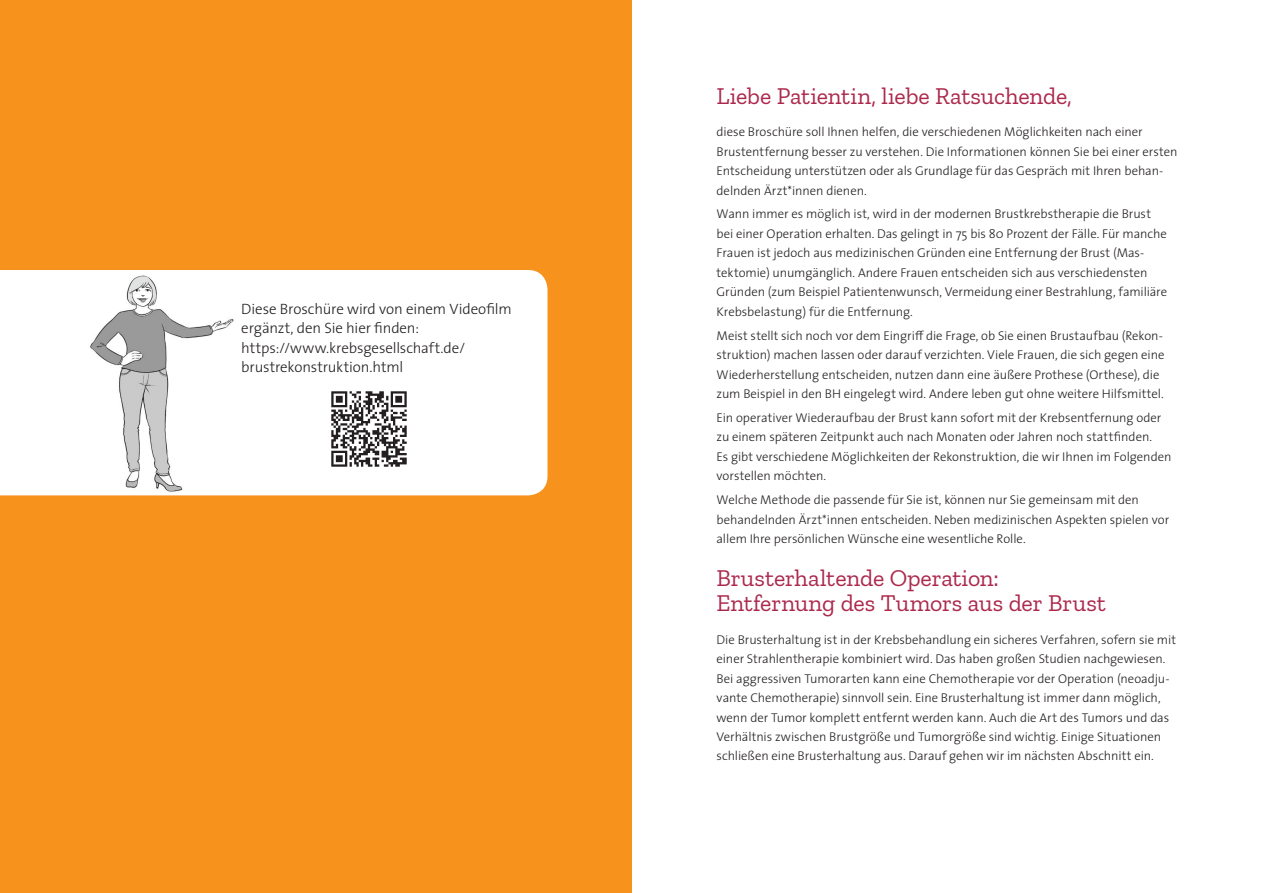
<style>
.page{position:relative;width:1263px;height:893px;background:#fff}
.page>*{position:absolute;margin:0;border:0;box-sizing:border-box;transform-origin:0 0}
.t1{font:24px/25.5px "Zilla Slab";letter-spacing:-.005em;color:#ac294c}
.t2{font:300 15px/19.5px "The Sans";letter-spacing:-.01em;color:#231f20}
.t3{font:300 12.75px/19.5px "The Sans";letter-spacing:-.005em;color:#231f20}
</style>
<div class="page">
<div style="left:0;top:0;width:631px;height:893px;background:#f7931d"></div>
<div style="left:0;top:270px;width:547px;height:225px;background:#fff"></div>
<img style="left:85px;top:271px;width:152px;height:223px">
<div style="left:319px;top:389px;width:100px;height:85px;background:#fff"></div>
<img style="left:331px;top:391px;width:76px;height:76px">
<p class="t2" style="left:241px;top:298px;width:272px">Diese Broschüre wird von einem Videofilm ergänzt, den Sie hier finden: https://www.krebsgesellschaft.de/ brustrekonstruktion.html</p>
<h1 class="t1" style="left:716px;top:83px;width:357px">Liebe Patientin, liebe Ratsuchende,</h1>
<p class="t3" style="left:716px;top:122px;width:462px">diese Broschüre soll Ihnen helfen, die verschiedenen Möglichkeiten nach einer Brustentfernung besser zu verstehen. Die Informationen können Sie bei einer ersten Entscheidung unterstützen oder als Grundlage für das Gespräch mit Ihren behan&shy;delnden Ärzt*innen dienen.</p>
<p class="t3" style="left:716px;top:204px;width:452px">Wann immer es möglich ist, wird in der modernen Brustkrebstherapie die Brust bei einer Operation erhalten. Das gelingt in 75 bis 80 Prozent der Fälle. Für manche Frauen ist jedoch aus medizinischen Gründen eine Entfernung der Brust (Mas&shy;tektomie) unumgänglich. Andere Frauen entscheiden sich aus verschiedensten Gründen (zum Beispiel Patientenwunsch, Vermeidung einer Bestrahlung, familiäre Krebsbelastung) für die Entfernung.</p>
<p class="t3" style="left:716px;top:325px;width:449px">Meist stellt sich noch vor dem Eingriff die Frage, ob Sie einen Brustaufbau (Rekon&shy;struktion) machen lassen oder darauf verzichten. Viele Frauen, die sich gegen eine Wiederherstellung entscheiden, nutzen dann eine äußere Prothese (Orthese), die zum Beispiel in den BH eingelegt wird. Andere leben gut ohne weitere Hilfsmittel.</p>
<p class="t3" style="left:716px;top:407px;width:456px">Ein operativer Wiederaufbau der Brust kann sofort mit der Krebsentfernung oder zu einem späteren Zeitpunkt auch nach Monaten oder Jahren noch stattfinden.<br>Es gibt verschiedene Möglichkeiten der Rekonstruktion, die wir Ihnen im Folgenden vorstellen möchten.</p>
<p class="t3" style="left:716px;top:490px;width:454px">Welche Methode die passende für Sie ist, können nur Sie gemeinsam mit den behandelnden Ärzt*innen entscheiden. Neben medizinischen Aspekten spielen vor allem Ihre persönlichen Wünsche eine wesentliche Rolle.</p>
<h1 class="t1" style="left:716px;top:565px;width:391px">Brusterhaltende Operation:<br>Entfernung des Tumors aus der Brust</h1>
<p class="t3" style="left:716px;top:629px;width:461px">Die Brusterhaltung ist in der Krebsbehandlung ein sicheres Verfahren, sofern sie mit einer Strahlentherapie kombiniert wird. Das haben großen Studien nachgewiesen.<br>Bei aggressiven Tumorarten kann eine Chemotherapie vor der Operation (neoadju&shy;vante Chemotherapie) sinnvoll sein. Eine Brusterhaltung ist immer dann möglich, wenn der Tumor komplett entfernt werden kann. Auch die Art des Tumors und das Verhältnis zwischen Brustgröße und Tumorgröße sind wichtig. Einige Situationen schließen eine Brusterhaltung aus. Darauf gehen wir im nächsten Abschnitt ein.</p>
</div>
